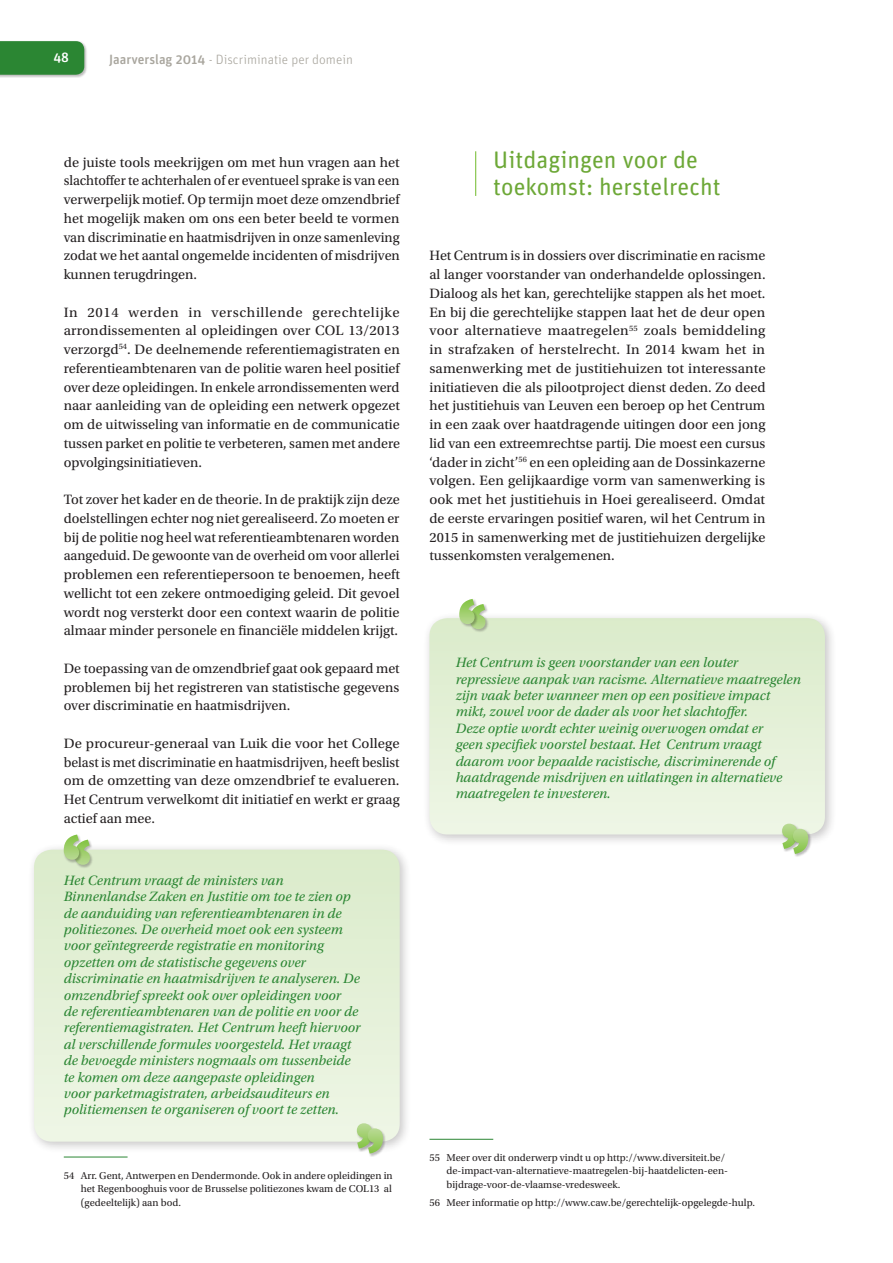
<style>
.page{position:relative;width:893px;height:1263px;background:#fff}
.page>*{position:absolute;margin:0;border:0;box-sizing:border-box;transform-origin:0 0}
.SubTitles_1_1{font:24px/27px "Unit Rounded OT";color:#6da837}
.Texte{font:14.25px/18.8px "Utopia Std";color:#231f20;text-align:justify}
.t1{font:italic 14.25px/16.4px "Utopia Std";color:#2b8633}
.t2{font:300 13.5px "Unit Rounded OT";color:#a9a69e}
.t3{font:500 13.5px "Unit Rounded OT";color:#fff}
.Notes{font:10.5px/13.5px "Utopia Std";color:#231f20;text-align:justify}
.s1{font-weight:500}
</style>
<div class="page">
<div style="left:0;top:41px;width:88px;height:37px;background:#231f20;opacity:.3"></div>
<div style="left:0;top:41px;width:84px;height:34px;background:#2b8633"></div>
<div style="left:423px;top:611px;width:414px;height:235px;background:#231f20;opacity:.25"></div>
<svg style="left:429px;top:618px;width:396px;height:216px;background:#e4f0d8"></svg>
<div style="left:28px;top:843px;width:384px;height:310px;background:#231f20;opacity:.25"></div>
<svg style="left:34px;top:850px;width:366px;height:292px;background:#e4f0d8"></svg>
<div style="left:74px;top:839px;width:20px;height:29px;background:#231f20;opacity:.3"></div>
<div style="left:63px;top:834px;width:20px;height:29px;background:#231f20;opacity:.3"></div>
<svg style="left:64px;top:834px;width:26px;height:31px"></svg>
<div style="left:470px;top:603px;width:19px;height:30px;background:#231f20;opacity:.3"></div>
<svg style="left:459px;top:599px;width:26px;height:30px"></svg>
<div style="left:782px;top:823px;width:19px;height:29px;background:#231f20;opacity:.3"></div>
<div style="left:792px;top:828px;width:20px;height:29px;background:#231f20;opacity:.3"></div>
<svg style="left:782px;top:824px;width:26px;height:30px"></svg>
<div style="left:356px;top:1123px;width:20px;height:29px;background:#231f20;opacity:.3"></div>
<div style="left:367px;top:1128px;width:20px;height:29px;background:#231f20;opacity:.3"></div>
<svg style="left:357px;top:1123px;width:26px;height:30px"></svg>
<hr style="left:429px;top:1139px;width:64px;height:1px;background:#2b8633">
<hr style="left:64px;top:1157px;width:64px;height:1px;background:#2b8633">
<hr style="left:475px;top:151px;width:1px;height:45px;background:#80c241">
<p class="t3" style="left:53px;top:49px;width:17px">48</p>
<p class="t2" style="left:109px;top:52px;width:245px"><span class="s1">Jaarverslag 2014</span> - Discriminatie per domein</p>
<p class="Texte" style="left:64px;top:153px;width:338px">de juiste tools meekrijgen om met hun vragen aan het slachtoffer te achterhalen of er eventueel sprake is van een verwerpelijk motief. Op termijn moet deze omzendbrief het mogelijk maken om ons een beter beeld te vormen van discriminatie en haatmisdrijven in onze samenleving zodat we het aantal ongemelde incidenten of misdrijven kunnen terugdringen.</p>
<p class="Texte" style="left:64px;top:303px;width:338px">In 2014 werden in verschillende gerechtelijke arrondissementen al opleidingen over COL 13/2013 verzorgd<sup>54</sup>. De deelnemende referentiemagistraten en referentieambtenaren van de politie waren heel positief over deze opleidingen. In enkele arrondissementen werd naar aanleiding van de opleiding een netwerk opgezet om de uitwisseling van informatie en de communicatie tussen parket en politie te verbeteren, samen met andere opvolgingsinitiatieven.</p>
<p class="Texte" style="left:64px;top:490px;width:338px">Tot zover het kader en de theorie. In de praktijk zijn deze doelstellingen echter nog niet gerealiseerd. Zo moeten er bij de politie nog heel wat referentieambtenaren worden aangeduid. De gewoonte van de overheid om voor allerlei problemen een referentiepersoon te benoemen, heeft wellicht tot een zekere ontmoediging geleid. Dit gevoel wordt nog versterkt door een context waarin de politie almaar minder personele en financiële middelen krijgt.</p>
<p class="Texte" style="left:64px;top:659px;width:337px">De toepassing van de omzendbrief gaat ook gepaard met problemen bij het registreren van statistische gegevens over discriminatie en haatmisdrijven.</p>
<p class="Texte" style="left:64px;top:734px;width:337px">De procureur-generaal van Luik die voor het College belast is met discriminatie en haatmisdrijven, heeft beslist om de omzetting van deze omzendbrief te evalueren.<br>Het Centrum verwelkomt dit initiatief en werkt er graag actief aan mee.</p>
<p class="t1" style="left:64px;top:872px;width:298px">Het Centrum vraagt de ministers van Binnenlandse Zaken en Justitie om toe te zien op de aanduiding van referentieambtenaren in de politiezones. De overheid moet ook een systeem voor geïntegreerde registratie en monitoring opzetten om de statistische gegevens over discriminatie en haatmisdrijven te analyseren. De omzendbrief spreekt ook over opleidingen voor<br>de referentieambtenaren van de politie en voor de referentiemagistraten. Het Centrum heeft hiervoor al verschillende formules voorgesteld. Het vraagt de bevoegde ministers nogmaals om tussenbeide te komen om deze aangepaste opleidingen<br>voor parketmagistraten, arbeidsauditeurs en politiemensen te organiseren of voort te zetten.</p>
<p class="Notes" style="left:81px;top:1169px;width:313px;text-indent:-17px">54 Arr. Gent, Antwerpen en Dendermonde. Ook in andere opleidingen in het Regenbooghuis voor de Brusselse politiezones kwam de COL13 al (gedeeltelijk) aan bod.</p>
<p class="SubTitles_1_1" style="left:493px;top:146px;width:229px">Uitdagingen voor de toekomst: herstelrecht</p>
<p class="Texte" style="left:429px;top:247px;width:338px">Het Centrum is in dossiers over discriminatie en racisme al langer voorstander van onderhandelde oplossingen.<br>Dialoog als het kan, gerechtelijke stappen als het moet.<br>En bij die gerechtelijke stappen laat het de deur open voor alternatieve maatregelen<sup>55</sup> zoals bemiddeling in strafzaken of herstelrecht. In 2014 kwam het in samenwerking met de justitiehuizen tot interessante initiatieven die als pilootproject dienst deden. Zo deed het justitiehuis van Leuven een beroep op het Centrum in een zaak over haatdragende uitingen door een jong lid van een extreemrechtse partij. Die moest een cursus ‘dader in zicht’<sup>56</sup> en een opleiding aan de Dossinkazerne volgen. Een gelijkaardige vorm van samenwerking is ook met het justitiehuis in Hoei gerealiseerd. Omdat de eerste ervaringen positief waren, wil het Centrum in 2015 in samenwerking met de justitiehuizen dergelijke tussenkomsten veralgemenen.</p>
<p class="t1" style="left:456px;top:655px;width:347px">Het Centrum is geen voorstander van een louter repressieve aanpak van racisme. Alternatieve maatregelen zijn vaak beter wanneer men op een positieve impact mikt, zowel voor de dader als voor het slachtoffer.<br>Deze optie wordt echter weinig overwogen omdat er<br>geen specifiek voorstel bestaat. Het Centrum vraagt daarom voor bepaalde racistische, discriminerende of haatdragende misdrijven en uitlatingen in alternatieve maatregelen te investeren.</p>
<p class="Notes" style="left:429px;top:1151px;width:300px;text-align:right">55 Meer over dit onderwerp vindt u op http://www.diversiteit.be/ de-impact-van-alternatieve-maatregelen-bij-haatdelicten-een-</p>
<p class="Notes" style="left:446px;top:1178px;width:175px">bijdrage-voor-de-vlaamse-vredesweek.</p>
<p class="Notes" style="left:429px;top:1196px;width:327px">56 Meer informatie op http://www.caw.be/gerechtelijk-opgelegde-hulp.</p>
</div>
